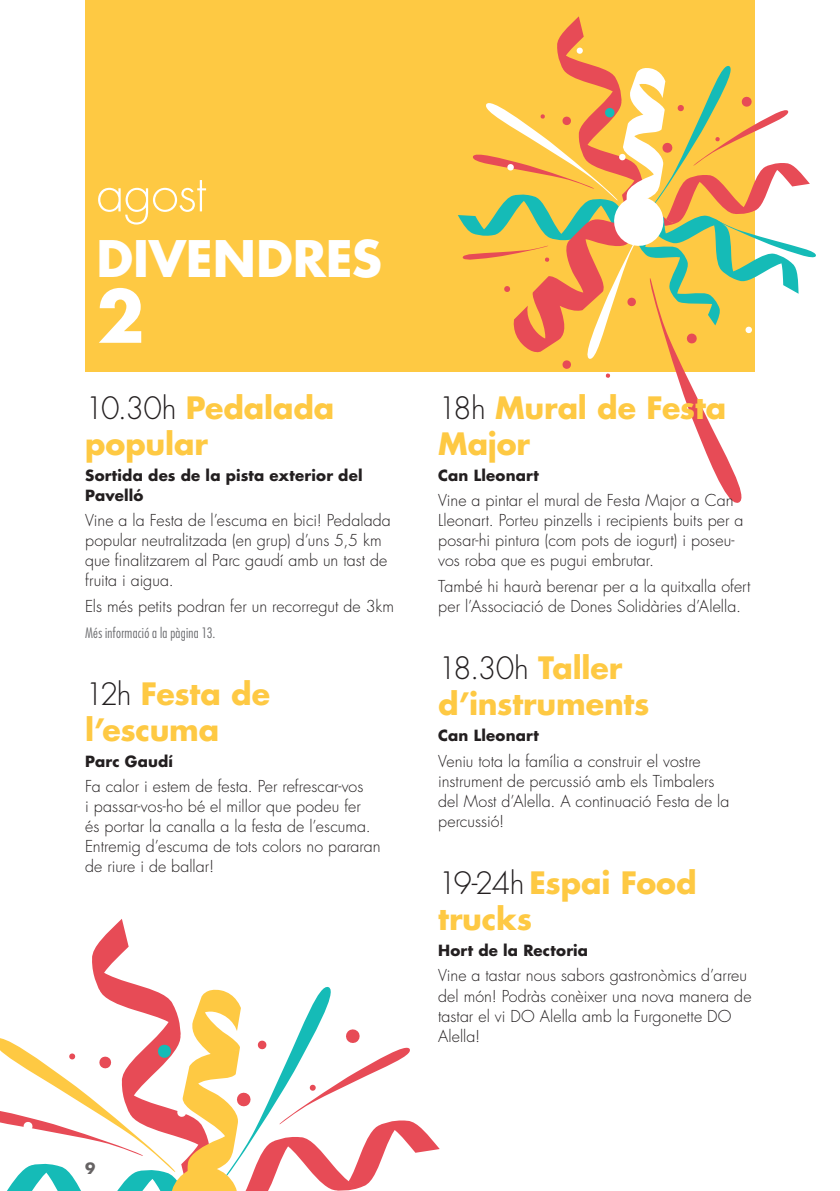
<style>
.page{position:relative;width:840px;height:1191px;background:#fff}
.page>*{position:absolute;margin:0;border:0;box-sizing:border-box;transform-origin:0 0}
.t1{font:700 70px "Futura Std";color:#fff}
.t2{font:300 50px "Futura Std";letter-spacing:-.015em;color:#fff}
.t3{font:700 49px "Futura Std";letter-spacing:-.005em;color:#fff}
.t4{font:700 30px/36px "Futura Std";letter-spacing:-.005em;color:#fec943}
.t5{font:300 16px/20px "Futura Std";letter-spacing:.005em;color:#231f20}
.t6{font:700 15px/20px "Futura Std";letter-spacing:.015em;color:#231f20}
.t7{font:300 condensed 14px "Futura Std";letter-spacing:.02em;color:#6c6d70}
.s1{font-weight:300;color:#231f20}
</style>
<div class="page">
<div style="left:85px;top:0;width:669px;height:371px;background:#fec943"></div>
<svg style="left:457px;top:16px;width:359px;height:487px"></svg>
<svg style="left:0;top:919px;width:439px;height:272px"></svg>
<h2 class="t2" style="left:96px;top:163px;width:111px">agost</h2>
<h3 class="t3" style="left:96px;top:226px;width:287px">DIVENDRES</h3>
<h1 class="t1" style="left:96px;top:270px;width:50px">2</h1>
<h3 class="t4" style="left:85px;top:389px;width:250px"><span class="s1">10.30h</span> Pedalada popular</h3>
<p class="t6" style="left:85px;top:465px;width:279px">Sortida des de la pista exterior del<br>Pavelló</p>
<p class="t5" style="left:85px;top:511px;width:307px">Vine a la Festa de l’escuma en bici! Pedalada popular neutralitzada (en grup) d’uns 5,5 km que finalitzarem al Parc gaudí amb un tast de fruita i aigua.</p>
<p class="t5" style="left:85px;top:596px;width:310px">Els més petits podran fer un recorregut de 3km</p>
<p class="t7" style="left:85px;top:624px;width:132px">Més informació a la pàgina 13.</p>
<h3 class="t4" style="left:85px;top:675px;width:186px"><span class="s1">12h</span> Festa de l’escuma</h3>
<p class="t6" style="left:85px;top:751px;width:89px">Parc Gaudí</p>
<p class="t5" style="left:85px;top:777px;width:297px">Fa calor i estem de festa. Per refrescar-vos<br>i passar-vos-ho bé el millor que podeu fer<br>és portar la canalla a la festa de l’escuma.<br>Entremig d’escuma de tots colors no pararan de riure i de ballar!</p>
<h3 class="t4" style="left:438px;top:389px;width:289px"><span class="s1">18h</span> Mural de Festa<br>Major</h3>
<p class="t6" style="left:438px;top:465px;width:102px">Can Lleonart</p>
<p class="t5" style="left:438px;top:491px;width:307px">Vine a pintar el mural de Festa Major a Can Lleonart. Porteu pinzells i recipients buits per a posar-hi pintura (com pots de iogurt) i poseu&shy;vos roba que es pugui embrutar.</p>
<p class="t5" style="left:438px;top:576px;width:314px">També hi haurà berenar per a la quitxalla ofert per l’Associació de Dones Solidàries d’Alella.</p>
<h3 class="t4" style="left:438px;top:649px;width:213px"><span class="s1">18.30h</span> Taller d’instruments</h3>
<p class="t6" style="left:438px;top:725px;width:102px">Can Lleonart</p>
<p class="t5" style="left:438px;top:751px;width:292px">Veniu tota la família a construir el vostre instrument de percussió amb els Timbalers del Most d’Alella. A continuació Festa de la percussió!</p>
<h3 class="t4" style="left:438px;top:864px;width:260px"><span class="s1">19-24h</span> Espai Food trucks</h3>
<p class="t6" style="left:438px;top:940px;width:151px">Hort de la Rectoria</p>
<p class="t5" style="left:438px;top:966px;width:315px">Vine a tastar nous sabors gastronòmics d’arreu del món! Podràs conèixer una nova manera de tastar el vi DO Alella amb la Furgonette DO Alella!</p>
<p class="t6" style="left:85px;top:1158px;width:12px">9</p>
</div>
